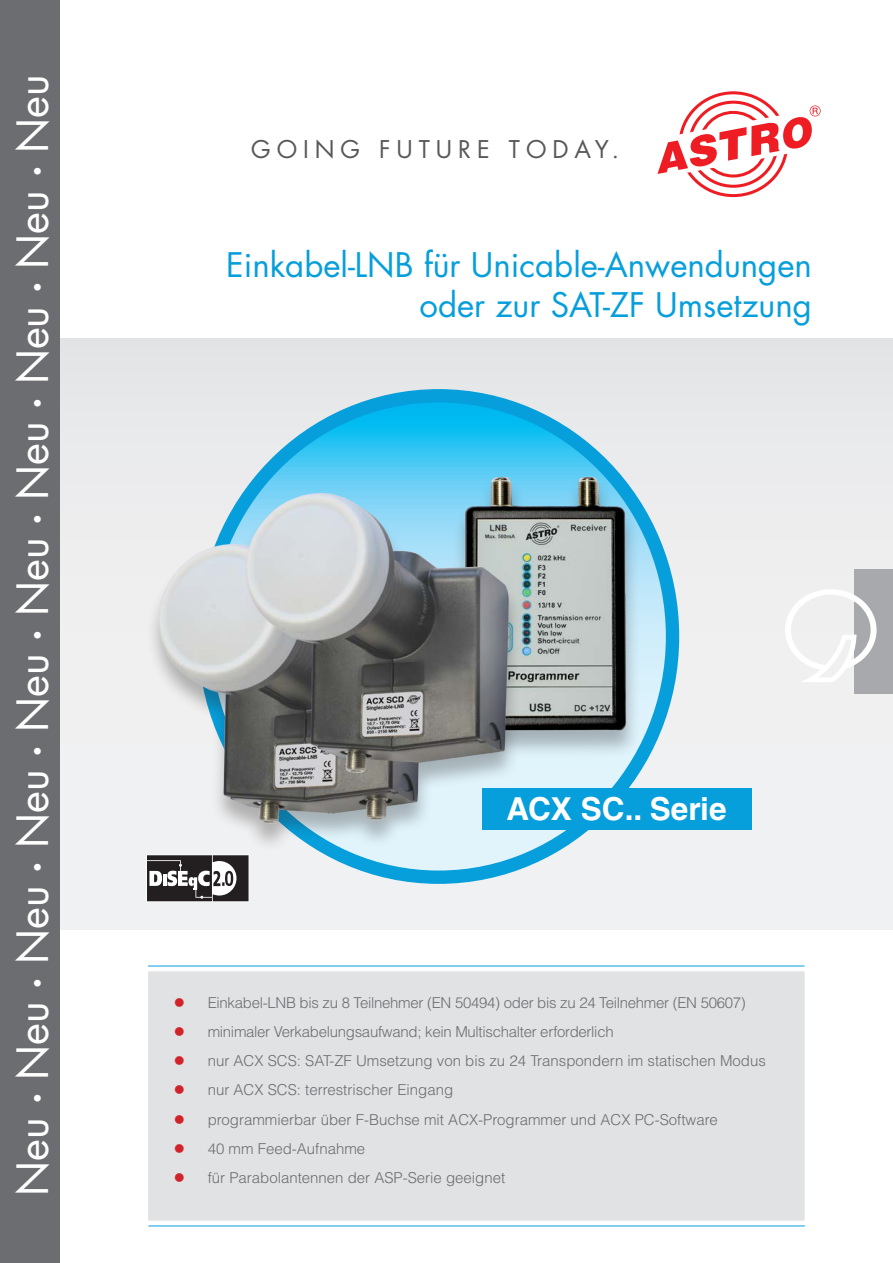
<style>
.page{position:relative;width:893px;height:1263px;background:#fff}
.page>*{position:absolute;margin:0;border:0;box-sizing:border-box;transform-origin:0 0}
.t1{font:42px "Futura Std";color:#fff}
.t2{font:33px "Futura Std";color:#069edb}
.Typenbezeichnung{font:700 31.65px "Helvetica LT Std";color:#fff}
.t3{font:23.85px "Futura Std";letter-spacing:.25em;color:#57585a}
.t4{font:300 15px "Helvetica LT Std";color:#6c6d70}
.t5{font:300 15px "Helvetica LT Std";letter-spacing:-.02em;color:#6c6d70}
.s1{font-family:"Helvetica LT Std";font-weight:700}
</style>
<div class="page">
<div style="left:0;top:339px;width:893px;height:591px;background:#efeff0"></div>
<svg style="left:657px;top:91px;width:164px;height:107px"></svg>
<div style="left:855px;top:570px;width:38px;height:124px;background:#a8a9ad"></div>
<svg style="left:785px;top:589px;width:91px;height:93px"></svg>
<svg style="left:248px;top:396px;width:424px;height:481px"></svg>
<div style="left:482px;top:788px;width:269px;height:41px;background:#069edb"></div>
<div style="left:148px;top:971px;width:656px;height:249px;background:#e1e2e4"></div>
<hr style="left:148px;top:966px;width:656px;height:1px;background:#069edb">
<hr style="left:148px;top:1225px;width:657px;height:1px;background:#069edb">
<div style="left:0;top:0;width:60px;height:1263px;background:#6c6d70"></div>
<div style="left:452px;top:478px;width:189px;height:281px;background:#231f20;opacity:.31"></div>
<img style="left:446px;top:468px;width:195px;height:270px">
<img style="left:153px;top:485px;width:384px;height:363px">
<svg style="left:146px;top:854px;width:103px;height:48px"></svg>
<p class="t1" style="left:6px;top:1196px;width:1123px;rotate:-90deg">Neu <span class="s1">∙</span> Neu <span class="s1">∙</span> Neu <span class="s1">∙</span> Neu <span class="s1">∙</span> Neu <span class="s1">∙</span> Neu <span class="s1">∙</span> Neu <span class="s1">∙</span> Neu <span class="s1">∙</span> Neu <span class="s1">∙</span> Neu</p>
<p class="t3" style="left:251px;top:134px;width:370px">GOING FUTURE TODAY.</p>
<p class="t2" style="left:226px;top:244px;width:587px">Einkabel-LNB für Unicable-Anwendungen</p>
<p class="t2" style="left:419px;top:284px;width:394px">oder zur SAT-ZF Umsetzung</p>
<p class="Typenbezeichnung" style="left:506px;top:789px;width:222px">ACX SC.. Serie</p>
<p class="t5" style="left:208px;top:993px;width:540px">Einkabel-LNB bis zu 8 Teilnehmer (EN 50494) oder bis zu 24 Teilnehmer (EN 50607)</p>
<p class="t5" style="left:208px;top:1022px;width:407px">minimaler Verkabelungsaufwand; kein Multischalter erforderlich</p>
<p class="t4" style="left:208px;top:1051px;width:560px">nur ACX SCS: SAT-ZF Umsetzung von bis zu 24 Transpondern im statischen Modus</p>
<p class="t4" style="left:208px;top:1081px;width:247px">nur ACX SCS: terrestrischer Eingang</p>
<p class="t4" style="left:208px;top:1110px;width:512px">programmierbar über F-Buchse mit ACX-Programmer und ACX PC-Software</p>
<p class="t4" style="left:208px;top:1139px;width:159px">40 mm Feed-Aufnahme</p>
<p class="t4" style="left:208px;top:1168px;width:299px">für Parabolantennen der ASP-Serie geeignet</p>
</div>
